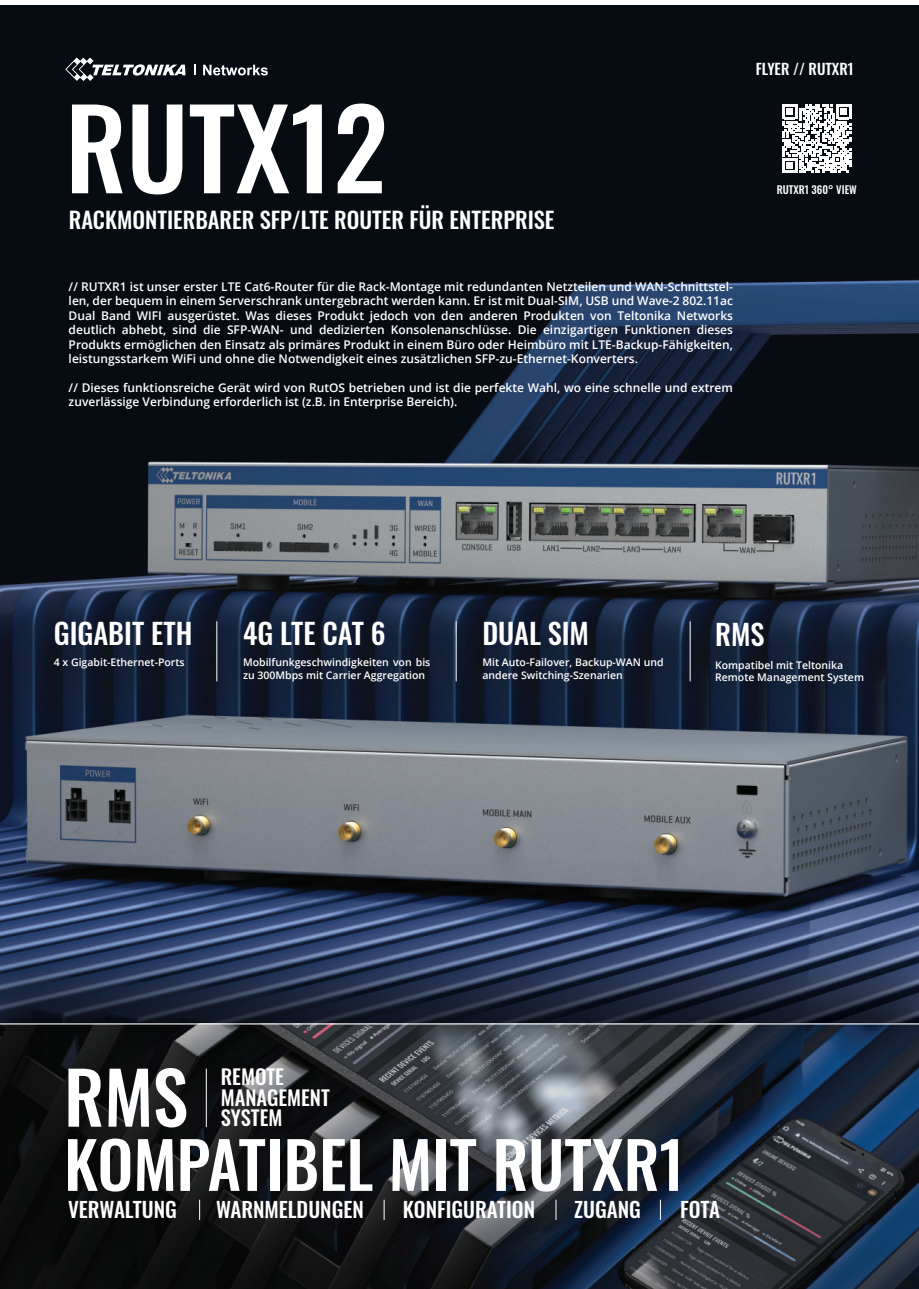
<style>
.page{position:relative;width:919px;height:1289px;background:#fff}
.page>*{position:absolute;margin:0;border:0;box-sizing:border-box;transform-origin:0 0}
.t1{font:500 109.5px "Oswald";color:#fff}
.t2{font:500 71.55px "Oswald";color:#fff}
.t3{font:500 63.9px "Oswald";color:#fff}
.t4{font:500 28.5px "Oswald";color:#fff}
.t5{font:500 22.5px "Oswald";color:#fff}
.t6{font:500 21px "Oswald";color:#fff}
.t7{font:500 20.4px/20.4px "Oswald";color:#fff}
.t8{font:500 15px "Oswald";color:#fff}
.t9{font:600 12px/14.4px "Open Sans";color:#fff;text-align:justify}
.t10{font:500 10.65px "Oswald";color:#fff}
.t11{font:600 10.5px/12.6px "Open Sans";color:#fff}
</style>
<div class="page">
<img style="left:0;top:6px;width:918px;height:873px">
<img style="left:0;top:547px;width:918px;height:213px">
<svg style="left:65px;top:57px;width:120px;height:24px"></svg>
<svg style="left:203px;top:65px;width:65px;height:11px"></svg>
<hr style="left:216px;top:621px;width:1px;height:60px;background:#fff">
<hr style="left:456px;top:621px;width:1px;height:60px;background:#fff">
<hr style="left:689px;top:621px;width:1px;height:60px;background:#fff">
<svg style="left:782px;top:104px;width:69px;height:69px"></svg>
<img style="left:0;top:879px;width:918px;height:144px">
<svg style="left:0;top:1024px;width:918px;height:264px;background:#252a32"></svg>
<hr style="left:206px;top:1068px;width:1px;height:59px;background:#fff">
<svg style="left:199px;top:1199px;width:1px;height:20px"></svg>
<svg style="left:384px;top:1199px;width:1px;height:20px"></svg>
<svg style="left:555px;top:1199px;width:1px;height:20px"></svg>
<svg style="left:660px;top:1199px;width:1px;height:20px"></svg>
<h1 class="t1" style="left:65px;top:51px;width:324px">RUTX12</h1>
<h3 class="t5" style="left:69px;top:200px;width:487px">RACKMONTIERBARER SFP/LTE ROUTER FÜR ENTERPRISE</h3>
<p class="t9" style="left:69px;top:279px;width:665px">// RUTXR1 ist unser erster LTE Cat6-Router für die Rack-Montage mit redundanten Netzteilen und WAN-Schnittstel&shy;len, der bequem in einem Serverschrank untergebracht werden kann. Er ist mit Dual-SIM, USB und Wave-2 802.11ac Dual Band WIFI ausgerüstet. Was dieses Produkt jedoch von den anderen Produkten von Teltonika Networks deutlich abhebt, sind die SFP-WAN- und dedizierten Konsolenanschlüsse. Die einzigartigen Funktionen dieses Produkts ermöglichen den Einsatz als primäres Produkt in einem Büro oder Heimbüro mit LTE-Backup-Fähigkeiten, leistungsstarkem WiFi und ohne die Notwendigkeit eines zusätzlichen SFP-zu-Ethernet-Konverters.</p>
<p class="t9" style="left:69px;top:380px;width:665px">// Dieses funktionsreiche Gerät wird von RutOS betrieben und ist die perfekte Wahl, wo eine schnelle und extrem zuverlässige Verbindung erforderlich ist (z.B. in Enterprise Bereich).</p>
<p class="t8" style="left:755px;top:56px;width:99px">FLYER // RUTXR1</p>
<p class="t10" style="left:776px;top:180px;width:82px">RUTXR1 360° VIEW</p>
<h3 class="t4" style="left:54px;top:608px;width:140px">GIGABIT ETH</h3>
<h3 class="t4" style="left:243px;top:608px;width:144px">4G LTE CAT 6</h3>
<h3 class="t4" style="left:482px;top:608px;width:108px">DUAL SIM</h3>
<h3 class="t4" style="left:715px;top:609px;width:51px">RMS</h3>
<p class="t11" style="left:243px;top:655px;width:189px">Mobilfunkgeschwindigkeiten von bis zu 300Mbps mit Carrier Aggregation</p>
<p class="t11" style="left:54px;top:655px;width:132px">4 x Gigabit-Ethernet-Ports</p>
<p class="t11" style="left:482px;top:655px;width:183px">Mit Auto-Failover, Backup-WAN und andere Switching-Szenarien</p>
<p class="t11" style="left:715px;top:658px;width:150px">Kompatibel mit Teltonika<br>Remote Management System</p>
<h2 class="t2" style="left:64px;top:1033px;width:125px">RMS</h2>
<h3 class="t7" style="left:221px;top:1064px;width:110px">REMOTE<br>MANAGEMENT<br>SYSTEM</h3>
<h3 class="t3" style="left:64px;top:1107px;width:622px">KOMPATIBEL MIT RUTXR1</h3>
<h3 class="t6" style="left:68px;top:1191px;width:110px">VERWALTUNG</h3>
<h3 class="t6" style="left:216px;top:1191px;width:149px">WARNMELDUNGEN</h3>
<h3 class="t6" style="left:403px;top:1191px;width:134px">KONFIGURATION</h3>
<h3 class="t6" style="left:574px;top:1191px;width:68px">ZUGANG</h3>
<h3 class="t6" style="left:680px;top:1191px;width:41px">FOTA</h3>
</div>
